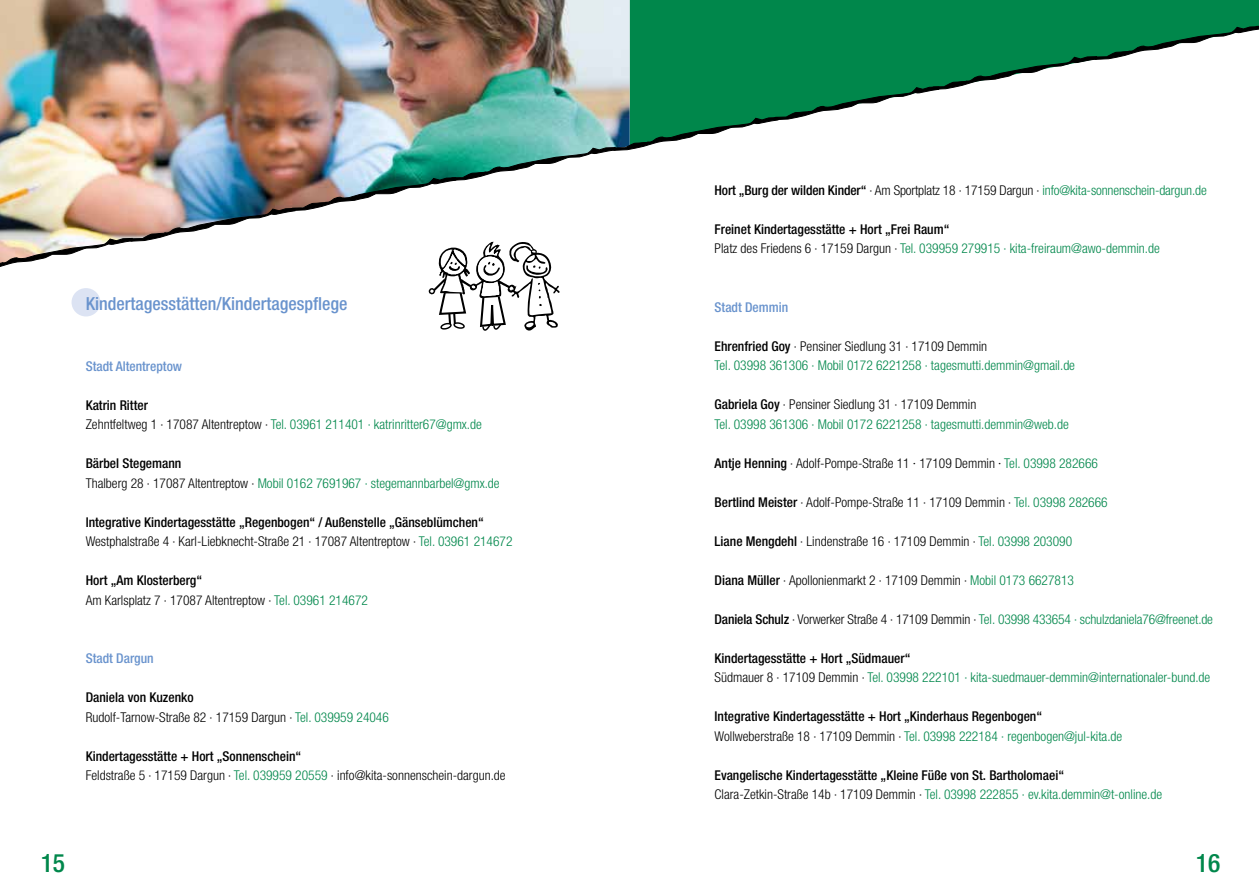
<style>
.page{position:relative;width:1259px;height:893px;background:#fff}
.page>*{position:absolute;margin:0;border:0;box-sizing:border-box;transform-origin:0 0}
.t1{font:500 condensed 25.5px "Helvetica Neue";color:#00874b}
.t2{font:500 condensed 18px "Helvetica Neue";color:#6993cd}
.t3{font:300 condensed 13.5px/19.5px "Helvetica Neue";color:#00874b}
.t4{font:300 condensed 13.5px/19.5px "Helvetica Neue";color:#000}
.t5{font:500 condensed 13.5px/19.5px "Helvetica Neue";color:#000}
.t6{font:500 condensed 13.5px "Helvetica Neue";color:#6993cd}
.s1{font-weight:500;color:#000}
.s2{color:#000}
.s3{font-family:"Garamond";font-weight:400;font-stretch:normal;color:#000}
.s4{font-family:"Garamond";font-weight:400;font-stretch:normal}
.s5{font-weight:300}
.s6{font-weight:300;color:#00874b}
.s7{font-weight:500}
.s8{color:#00874b}
.s9{font-family:"Garamond";font-weight:400;font-stretch:normal;color:#00874b}
</style>
<div class="page">
<img style="left:0;top:0;width:1259px;height:331px">
<div style="left:72px;top:288px;width:28px;height:28px;background:#dce3f3;border-radius:50%"></div>
<h2 class="t2" style="left:86px;top:293px;width:263px">Kindertagesstätten/Kindertagespflege</h2>
<p class="t6" style="left:86px;top:358px;width:98px">Stadt Altentreptow</p>
<p class="t3" style="left:86px;top:395px;width:398px"><span class="s1">Katrin Ritter<br></span><span class="s2">Zehntfeltweg 1</span> <span class="s3">∙</span> <span class="s2">17087 Altentreptow</span> <span class="s3">∙</span> Tel. 03961 211401 <span class="s4">∙</span> katrinritter67@gmx.de</p>
<p class="t3" style="left:86px;top:454px;width:415px"><span class="s1">Bärbel Stegemann<br></span><span class="s2">Thalberg 28</span> <span class="s3">∙</span> <span class="s2">17087 Altentreptow</span> <span class="s3">∙</span> Mobil 0162 7691967 <span class="s4">∙</span> stegemannbarbel@gmx.de</p>
<p class="t5" style="left:86px;top:512px;width:428px">Integrative Kindertagesstätte „Regenbogen“ / Außenstelle „Gänseblümchen“<br><span class="s5">Westphalstraße 4</span> <span class="s4">∙</span> <span class="s5">Karl-Liebknecht-Straße 21</span> <span class="s4">∙</span> <span class="s5">17087 Altentreptow</span> <span class="s4">∙</span> <span class="s6">Tel. 03961 214672</span></p>
<p class="t4" style="left:86px;top:571px;width:284px"><span class="s7">Hort „Am Klosterberg“<br></span>Am Karlsplatz 7 <span class="s4">∙</span> 17087 Altentreptow <span class="s4">∙</span> <span class="s8">Tel. 03961 214672</span></p>
<p class="t6" style="left:86px;top:650px;width:69px">Stadt Dargun</p>
<p class="t4" style="left:86px;top:688px;width:305px"><span class="s7">Daniela von Kuzenko<br></span>Rudolf-Tarnow-Straße 82 <span class="s4">∙</span> 17159 Dargun <span class="s4">∙</span> <span class="s8">Tel. 039959 24046</span></p>
<p class="t4" style="left:86px;top:746px;width:421px"><span class="s7">Kindertagesstätte + Hort „Sonnenschein“<br></span>Feldstraße 5 <span class="s4">∙</span> 17159 Dargun <span class="s4">∙</span> <span class="s8">Tel. 039959 20559</span> <span class="s4">∙</span> info@kita-sonnenschein-dargun.de</p>
<p class="t3" style="left:714px;top:180px;width:494px"><span class="s1">Hort „Burg der wilden Kinder“</span> <span class="s3">∙</span> <span class="s2">Am Sportplatz 18</span> <span class="s3">∙</span> <span class="s2">17159 Dargun</span> <span class="s3">∙</span> info@kita-sonnenschein-dargun.de</p>
<p class="t3" style="left:714px;top:219px;width:447px"><span class="s1">Freinet Kindertagesstätte + Hort „Frei Raum“<br></span><span class="s2">Platz des Friedens 6</span> <span class="s3">∙</span> <span class="s2">17159 Dargun</span> <span class="s3">∙</span> Tel. 039959 279915 <span class="s4">∙</span> kita-freiraum@awo-demmin.de</p>
<p class="t6" style="left:714px;top:299px;width:75px">Stadt Demmin</p>
<p class="t3" style="left:714px;top:336px;width:362px"><span class="s1">Ehrenfried Goy</span> <span class="s3">∙</span> <span class="s2">Pensiner Siedlung 31</span> <span class="s3">∙</span> <span class="s2">17109 Demmin<br></span>Tel. 03998 361306 <span class="s4">∙</span> Mobil 0172 6221258 <span class="s4">∙</span> tagesmutti.demmin@gmail.de</p>
<p class="t3" style="left:714px;top:395px;width:356px"><span class="s1">Gabriela Goy</span> <span class="s3">∙</span> <span class="s2">Pensiner Siedlung 31</span> <span class="s3">∙</span> <span class="s2">17109 Demmin<br></span>Tel. 03998 361306 <span class="s4">∙</span> Mobil 0172 6221258 <span class="s4">∙</span> tagesmutti.demmin@web.de</p>
<p class="t4" style="left:714px;top:453px;width:385px"><span class="s7">Antje Henning</span> <span class="s4">∙</span> Adolf-Pompe-Straße 11 ∙ 17109 Demmin ∙ <span class="s8">Tel. 03998 282666</span></p>
<p class="t4" style="left:714px;top:492px;width:395px"><span class="s7">Bertlind Meister</span> <span class="s4">∙</span> Adolf-Pompe-Straße 11 <span class="s4">∙</span> 17109 Demmin <span class="s4">∙</span> <span class="s8">Tel. 03998 282666</span></p>
<p class="t4" style="left:714px;top:531px;width:359px"><span class="s7">Liane Mengdehl</span> <span class="s4">∙</span> Lindenstraße 16 <span class="s4">∙</span> 17109 Demmin <span class="s4">∙</span> <span class="s8">Tel. 03998 203090</span></p>
<p class="t4" style="left:714px;top:570px;width:361px"><span class="s7">Diana Müller</span> <span class="s4">∙</span> Apollonienmarkt 2 <span class="s4">∙</span> 17109 Demmin <span class="s4">∙</span> <span class="s8">Mobil 0173 6627813</span></p>
<p class="t3" style="left:714px;top:609px;width:500px"><span class="s1">Daniela Schulz</span> <span class="s3">∙</span> <span class="s2">Vorwerker Straße 4</span> <span class="s3">∙</span> <span class="s2">17109 Demmin</span> <span class="s3">∙</span> Tel. 03998 433654 <span class="s4">∙</span> schulzdaniela76@freenet.de</p>
<p class="t3" style="left:714px;top:648px;width:497px"><span class="s1">Kindertagesstätte + Hort „Südmauer“<br></span><span class="s2">Südmauer 8</span> <span class="s3">∙</span> <span class="s2">17109 Demmin</span> <span class="s3">∙</span> Tel. 03998 222101 <span class="s4">∙</span> kita-suedmauer-demmin@internationaler-bund.de</p>
<p class="t5" style="left:714px;top:706px;width:409px">Integrative Kindertagesstätte + Hort „Kinderhaus Regenbogen“<br><span class="s5">Wollweberstraße 18</span> <span class="s4">∙</span> <span class="s5">17109 Demmin</span> <span class="s4">∙</span> <span class="s6">Tel. 03998 222184</span> <span class="s9">∙</span> <span class="s6">regenbogen@jul-kita.de</span></p>
<p class="t5" style="left:714px;top:765px;width:449px">Evangelische Kindertagesstätte „Kleine Füße von St. Bartholomaei“<br><span class="s5">Clara-Zetkin-Straße 14b</span> <span class="s4">∙</span> <span class="s5">17109 Demmin</span> <span class="s4">∙</span> <span class="s6">Tel. 03998 222855</span> <span class="s9">∙</span> <span class="s6">ev.kita.demmin@t-online.de</span></p>
<h1 class="t1" style="left:41px;top:848px;width:26px">15</h1>
<h1 class="t1" style="left:1195px;top:848px;width:26px">16</h1>
</div>
